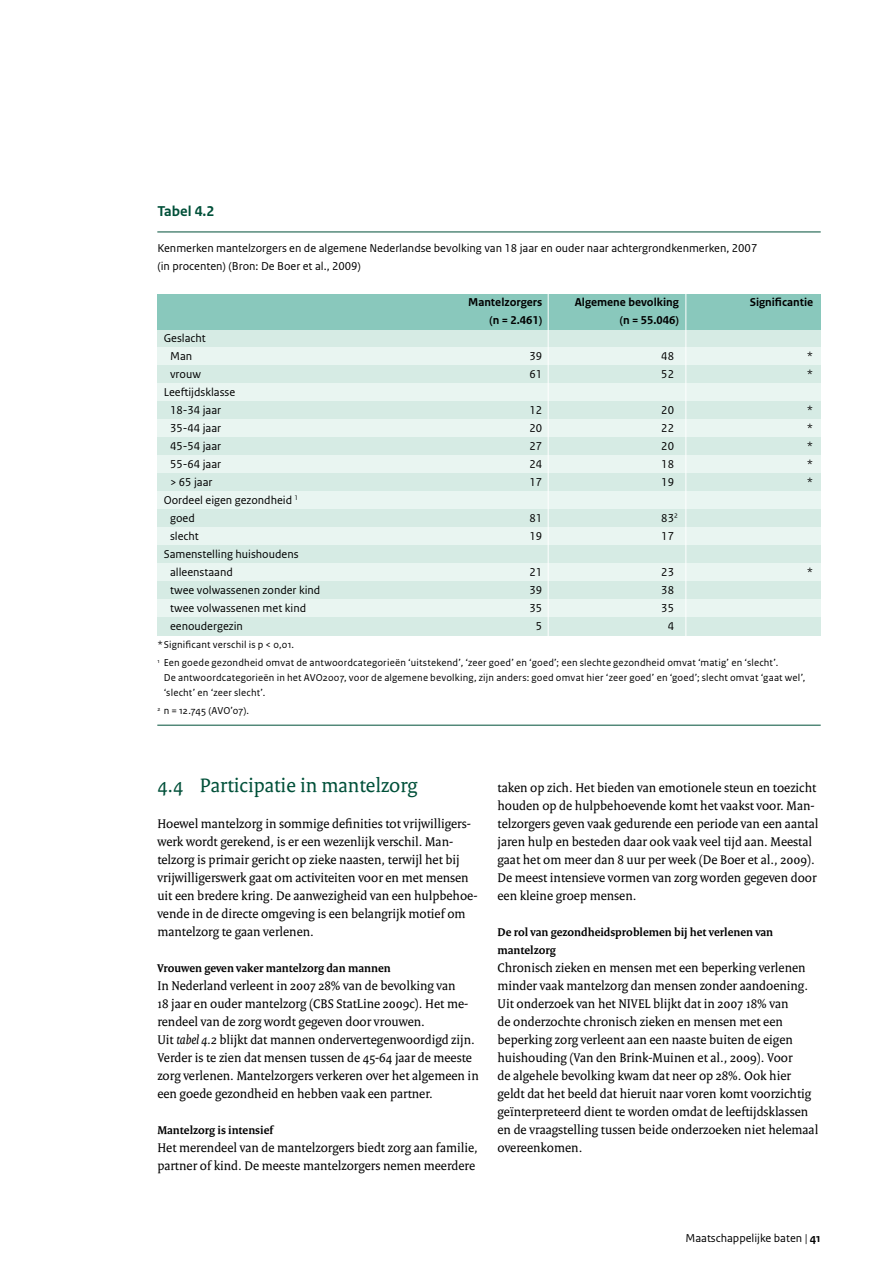
<style>
.page{position:relative;width:893px;height:1263px;background:#fff}
.page>*{position:absolute;margin:0;border:0;box-sizing:border-box;transform-origin:0 0}
.t1{font:21px "Rijksoverheid Serif";color:#005039}
.t2{font:700 15px "Rijksoverheid Sans Text";color:#005039}
.t3{font:13.5px/18px "Rijksoverheid Serif";color:#000}
.t4{font:12px/18px "Rijksoverheid Sans Text";color:#000}
.t5{font:700 12px/18px "Rijksoverheid Serif";color:#000}
.t6{font:700 12px/18px "Rijksoverheid Sans Text";color:#000;text-align:right}
.t7{font:10.5px/18px "Rijksoverheid Sans Text";letter-spacing:.02em;color:#000}
.s1{font-style:italic}
.s2{font-weight:700}
</style>
<div class="page">
<div style="left:157px;top:329px;width:664px;height:18px;background:#d6ebe4"></div>
<div style="left:157px;top:347px;width:664px;height:18px;background:#e9f5f1"></div>
<div style="left:157px;top:365px;width:664px;height:18px;background:#d6ebe4"></div>
<div style="left:157px;top:383px;width:664px;height:18px;background:#e9f5f1"></div>
<div style="left:157px;top:401px;width:664px;height:18px;background:#d6ebe4"></div>
<div style="left:157px;top:419px;width:664px;height:18px;background:#e9f5f1"></div>
<div style="left:157px;top:437px;width:664px;height:18px;background:#d6ebe4"></div>
<div style="left:157px;top:455px;width:664px;height:18px;background:#e9f5f1"></div>
<div style="left:157px;top:473px;width:664px;height:18px;background:#d6ebe4"></div>
<div style="left:157px;top:491px;width:664px;height:18px;background:#e9f5f1"></div>
<div style="left:157px;top:509px;width:664px;height:18px;background:#d6ebe4"></div>
<div style="left:157px;top:527px;width:664px;height:18px;background:#e9f5f1"></div>
<div style="left:157px;top:545px;width:664px;height:18px;background:#d6ebe4"></div>
<div style="left:157px;top:563px;width:664px;height:18px;background:#e9f5f1"></div>
<div style="left:157px;top:581px;width:664px;height:18px;background:#d6ebe4"></div>
<div style="left:157px;top:599px;width:664px;height:18px;background:#e9f5f1"></div>
<div style="left:157px;top:617px;width:664px;height:18px;background:#d6ebe4"></div>
<div style="left:157px;top:294px;width:664px;height:35px;background:#89c8bc"></div>
<hr style="left:157px;top:232px;width:664px;height:1px;background:#005039">
<hr style="left:548px;top:281px;width:1px;height:376px;background:#fff">
<hr style="left:685px;top:281px;width:1px;height:376px;background:#fff">
<hr style="left:157px;top:725px;width:664px;height:1px;background:#005039">
<p class="t2" style="left:157px;top:203px;width:58px">Tabel 4.2</p>
<p class="t4" style="left:157px;top:239px;width:601px">Kenmerken mantelzorgers en de algemene Nederlandse bevolking van 18 jaar en ouder naar achtergrondkenmerken, 2007 (in procenten) (Bron: De Boer et al., 2009)</p>
<p class="t4" style="left:164px;top:329px;width:44px">Geslacht</p>
<p class="t4" style="left:170px;top:347px;width:24px">Man</p>
<p class="t4" style="left:170px;top:365px;width:32px">vrouw</p>
<p class="t4" style="left:164px;top:383px;width:73px">Leeftijdsklasse</p>
<p class="t4" style="left:170px;top:401px;width:53px">18-34 jaar</p>
<p class="t4" style="left:170px;top:419px;width:53px">35-44 jaar</p>
<p class="t4" style="left:170px;top:437px;width:53px">45-54 jaar</p>
<p class="t4" style="left:170px;top:455px;width:53px">55-64 jaar</p>
<p class="t4" style="left:170px;top:473px;width:44px">&gt; 65 jaar</p>
<p class="t4" style="left:164px;top:491px;width:136px">Oordeel eigen gezondheid <sup>1</sup></p>
<p class="t4" style="left:170px;top:509px;width:26px">goed</p>
<p class="t4" style="left:170px;top:527px;width:30px">slecht</p>
<p class="t4" style="left:164px;top:545px;width:136px">Samenstelling huishoudens</p>
<p class="t4" style="left:170px;top:563px;width:64px">alleenstaand</p>
<p class="t4" style="left:170px;top:581px;width:152px">twee volwassenen zonder kind</p>
<p class="t4" style="left:170px;top:599px;width:138px">twee volwassenen met kind</p>
<p class="t4" style="left:170px;top:617px;width:74px">eenoudergezin</p>
<p class="t6" style="left:468px;top:293px;width:76px">Mantelzorgers (n = 2.461)</p>
<p class="t4" style="left:529px;top:347px;width:14px">39<br>61</p>
<p class="t4" style="left:529px;top:401px;width:14px;text-align:justify">12<br>20<br>27<br>24<br>17</p>
<p class="t4" style="left:529px;top:509px;width:14px">81<br>19</p>
<p class="t4" style="left:529px;top:563px;width:14px;text-align:center">21<br>39<br>35<br>5</p>
<p class="t6" style="left:575px;top:293px;width:106px">Algemene bevolking (n = 55.046)</p>
<p class="t4" style="left:661px;top:347px;width:14px">48<br>52</p>
<p class="t4" style="left:661px;top:401px;width:14px;text-align:justify">20<br>22<br>20<br>18<br>19</p>
<p class="t4" style="left:661px;top:509px;width:18px">83<sup>2<br></sup>17</p>
<p class="t4" style="left:661px;top:563px;width:14px;text-align:center">23<br>38<br>35<br>4</p>
<p class="t6" style="left:750px;top:293px;width:65px">Significantie</p>
<p class="t4" style="left:807px;top:347px;width:8px">* *</p>
<p class="t4" style="left:807px;top:401px;width:8px;text-align:justify">* * * * *</p>
<p class="t4" style="left:807px;top:563px;width:8px">*</p>
<p class="t7" style="left:157px;top:636px;width:622px">*Significant verschil is p &lt; 0,01.<br><sup>1</sup> Een goede gezondheid omvat de antwoordcategorieën ‘uitstekend’, ‘zeer goed’ en ‘goed’; een slechte gezondheid omvat ‘matig’ en ‘slecht’.</p>
<p class="t7" style="left:164px;top:670px;width:643px;line-height:15px">De antwoordcategorieën in het AVO2007, voor de algemene bevolking, zijn anders: goed omvat hier ‘zeer goed’ en ‘goed’; slecht omvat ‘gaat wel’, ‘slecht’ en ‘zeer slecht’.</p>
<p class="t7" style="left:157px;top:702px;width:93px"><sup>2</sup> n = 12.745 (AVO’07).</p>
<h1 class="t1" style="left:157px;top:773px;width:262px">4.4 Participatie in mantelzorg</h1>
<p class="t3" style="left:157px;top:815px;width:322px">Hoewel mantelzorg in sommige definities tot vrijwilligers&shy;werk wordt gerekend, is er een wezenlijk verschil. Man&shy;telzorg is primair gericht op zieke naasten, terwijl het bij vrijwilligerswerk gaat om activiteiten voor en met mensen uit een bredere kring. De aanwezigheid van een hulpbehoe&shy;vende in de directe omgeving is een belangrijk motief om mantelzorg te gaan verlenen.</p>
<p class="t5" style="left:157px;top:959px;width:235px">Vrouwen geven vaker mantelzorg dan mannen</p>
<p class="t3" style="left:157px;top:977px;width:323px">In Nederland verleent in 2007 28% van de bevolking van<br>18 jaar en ouder mantelzorg (CBS StatLine 2009c). Het me&shy;rendeel van de zorg wordt gegeven door vrouwen.<br>Uit <span class="s1">tabel 4.2</span> blijkt dat mannen ondervertegenwoordigd zijn.<br>Verder is te zien dat mensen tussen de 45-64 jaar de meeste zorg verlenen. Mantelzorgers verkeren over het algemeen in een goede gezondheid en hebben vaak een partner.</p>
<p class="t5" style="left:157px;top:1121px;width:117px">Mantelzorg is intensief</p>
<p class="t3" style="left:157px;top:1139px;width:322px">Het merendeel van de mantelzorgers biedt zorg aan familie, partner of kind. De meeste mantelzorgers nemen meerdere</p>
<p class="t3" style="left:497px;top:779px;width:322px">taken op zich. Het bieden van emotionele steun en toezicht houden op de hulpbehoevende komt het vaakst voor. Man&shy;telzorgers geven vaak gedurende een periode van een aantal jaren hulp en besteden daar ook vaak veel tijd aan. Meestal gaat het om meer dan 8 uur per week (De Boer et al., 2009).<br>De meest intensieve vormen van zorg worden gegeven door een kleine groep mensen.</p>
<p class="t5" style="left:497px;top:923px;width:277px">De rol van gezondheidsproblemen bij het verlenen van mantelzorg</p>
<p class="t3" style="left:497px;top:959px;width:322px">Chronisch zieken en mensen met een beperking verlenen minder vaak mantelzorg dan mensen zonder aandoening.<br>Uit onderzoek van het NIVEL blijkt dat in 2007 18% van<br>de onderzochte chronisch zieken en mensen met een beperking zorg verleent aan een naaste buiten de eigen huishouding (Van den Brink-Muinen et al., 2009). Voor<br>de algehele bevolking kwam dat neer op 28%. Ook hier geldt dat het beeld dat hieruit naar voren komt voorzichtig geïnterpreteerd dient te worden omdat de leeftijdsklassen en de vraagstelling tussen beide onderzoeken niet helemaal overeenkomen.</p>
<p class="t4" style="left:685px;top:1229px;width:137px">Maatschappelijke baten <span class="s1">|</span> <span class="s2">41</span></p>
</div>
